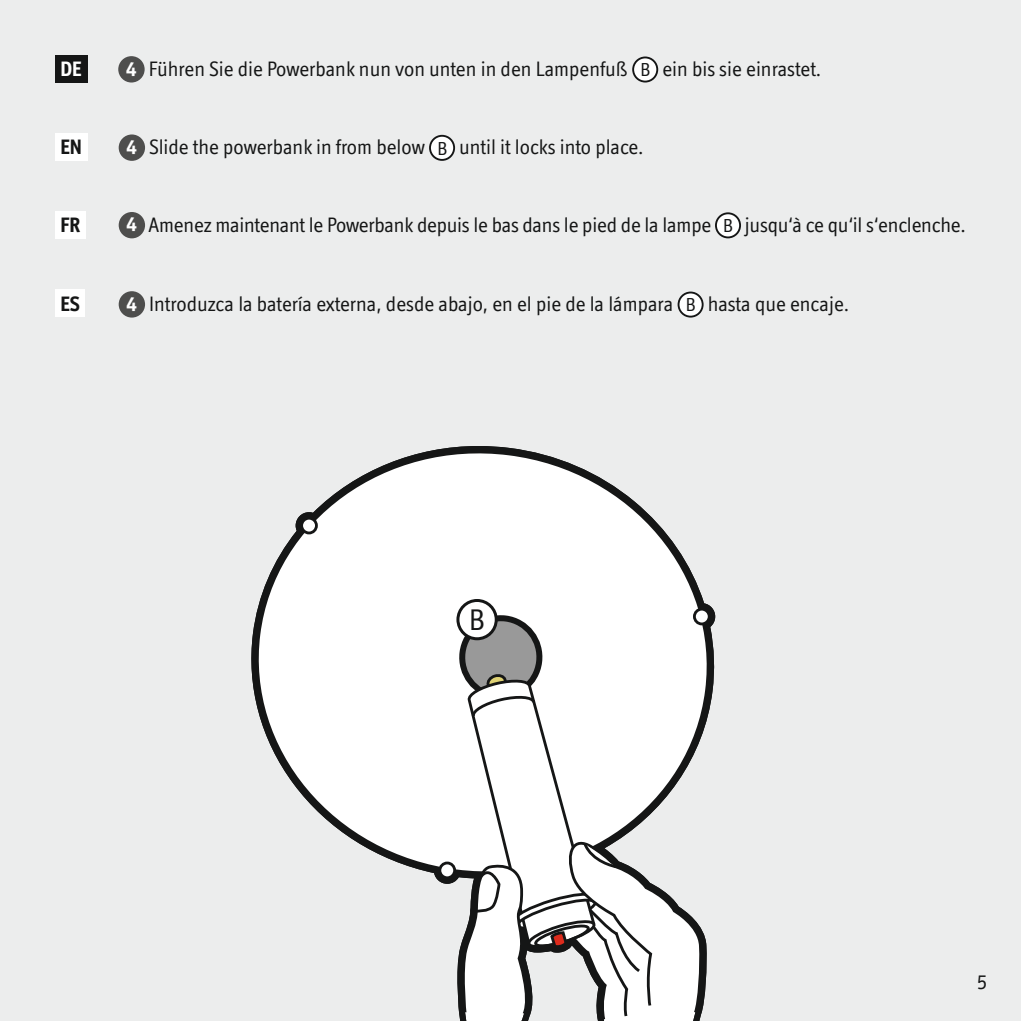
<style>
.page{position:relative;width:1021px;height:1021px;background:#fff}
.page>*{position:absolute;margin:0;border:0;box-sizing:border-box;transform-origin:0 0}
.t1{font:30px "Officina Display ITC Std";color:#151616}
.t2{font:21px "Officina Display ITC Std";letter-spacing:-.005em;color:#151616}
.t3{font:700 21px "Officina Display ITC Std";color:#151616}
.t4{font:700 21px "Officina Display ITC Std";color:#fff}
.s1{font-weight:700;color:#fff}
.s2{font-size:18.9px}
</style>
<div class="page">
<div style="left:0;top:0;width:1020px;height:1020px;background:#eceded"></div>
<svg style="left:251px;top:446px;width:464px;height:574px;fill:#fff"></svg>
<div style="left:458px;top:600px;width:38px;height:38px;background:#fff;border-radius:50%"></div>
<div style="left:456px;top:599px;width:41px;height:41px;border:3px solid #151616;border-radius:50%"></div>
<div style="left:118px;top:56px;width:27px;height:26px;background:#4e4e4d;border-radius:50%"></div>
<div style="left:633px;top:57px;width:24px;height:25px;background:#fff;border-radius:50%"></div>
<div style="left:632px;top:56px;width:26px;height:26px;border:2px solid #151616;border-radius:50%"></div>
<div style="left:55px;top:55px;width:33px;height:27px;background:#151616"></div>
<div style="left:119px;top:134px;width:26px;height:27px;background:#4e4e4d;border-radius:50%"></div>
<div style="left:430px;top:136px;width:24px;height:24px;background:#fff;border-radius:50%"></div>
<div style="left:429px;top:135px;width:26px;height:26px;border:2px solid #151616;border-radius:50%"></div>
<div style="left:55px;top:133px;width:33px;height:27px;background:#fff"></div>
<div style="left:119px;top:212px;width:26px;height:26px;background:#4e4e4d;border-radius:50%"></div>
<div style="left:716px;top:213px;width:24px;height:24px;background:#fff;border-radius:50%"></div>
<div style="left:715px;top:212px;width:26px;height:26px;border:2px solid #151616;border-radius:50%"></div>
<div style="left:55px;top:211px;width:30px;height:27px;background:#fff"></div>
<div style="left:119px;top:291px;width:26px;height:26px;background:#4e4e4d;border-radius:50%"></div>
<div style="left:678px;top:292px;width:24px;height:24px;background:#fff;border-radius:50%"></div>
<div style="left:677px;top:291px;width:26px;height:26px;border:2px solid #151616;border-radius:50%"></div>
<div style="left:55px;top:289px;width:30px;height:27px;background:#fff"></div>
<p class="t4" style="left:60px;top:57px;width:23px">DE</p>
<p class="t2" style="left:126px;top:57px;width:696px"><span class="s1">4</span> Führen Sie die Powerbank nun von unten in den Lampenfuß <span class="s2">B</span> ein bis sie einrastet.</p>
<p class="t3" style="left:60px;top:135px;width:23px">EN</p>
<p class="t2" style="left:127px;top:135px;width:518px"><span class="s1">4</span> Slide the powerbank in from below <span class="s2">B</span> until it locks into place.</p>
<p class="t3" style="left:60px;top:212px;width:21px">FR</p>
<p class="t2" style="left:127px;top:213px;width:840px"><span class="s1">4</span> Amenez maintenant le Powerbank depuis le bas dans le pied de la lampe <span class="s2">B</span> jusqu‘à ce qu‘il s‘enclenche.</p>
<p class="t3" style="left:60px;top:291px;width:21px">ES</p>
<p class="t2" style="left:127px;top:292px;width:724px"><span class="s1">4</span> Introduzca la batería externa, desde abajo, en el pie de la lámpara <span class="s2">B</span> hasta que encaje.</p>
<h1 class="t1" style="left:469px;top:602px;width:17px">B</h1>
<p class="t2" style="left:976px;top:969px;width:12px">5</p>
</div>
